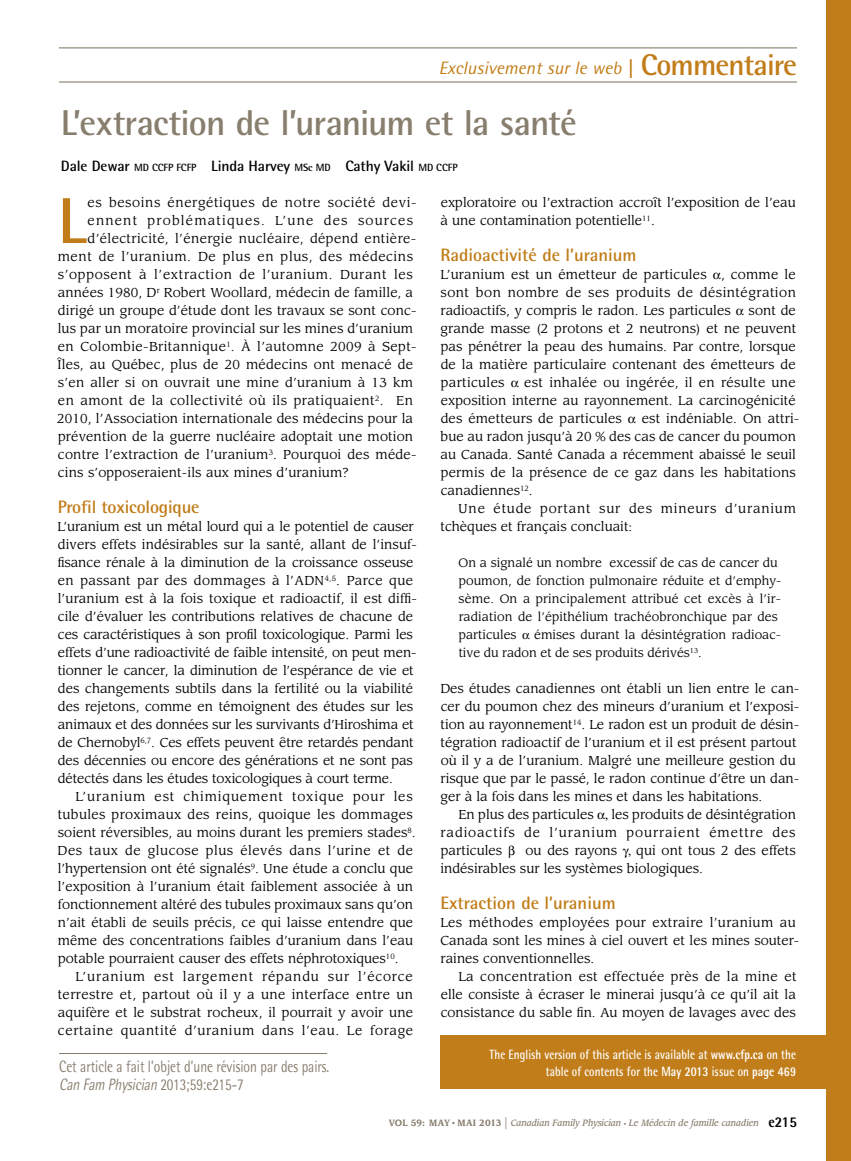
<style>
.page{position:relative;width:851px;height:1161px;background:#fff}
.page>*{position:absolute;margin:0;border:0;box-sizing:border-box;transform-origin:0 0}
.t1{font:700 64.95px "Rotis Semi Sans Std";color:#c17d19}
.t2{font:700 36px "Rotis Semi Sans Std";letter-spacing:-.02em;color:#887e6e}
.t3{font:700 18px "Rotis Semi Sans Std";color:#c17d19}
.t4{font:italic 18px "Rotis Semi Sans Std";color:#c17d19}
.t5{font:16.5px/18px "Rotis Semi Sans Std";color:#887e6e;scale:.8 1}
.t6{font:700 15px "Rotis Semi Sans Std";letter-spacing:-.01em;color:#000}
.t7{font:700 13.5px/16.5px "Rotis Semi Sans Std";letter-spacing:.01em;color:#fff;text-align:right;scale:.8 1}
.t8{font:12.75px/18px "Leawood Std";color:#000}
.t9{font:12.75px "Leawood Std";letter-spacing:.03em;color:#000}
.t10{font:12.75px "Leawood Std";letter-spacing:.045em;color:#000}
.t11{font:12.75px/18px "Leawood Std";letter-spacing:.06em;color:#000}
.t12{font:12.75px "Leawood Std";letter-spacing:.05em;color:#000}
.t13{font:12.75px "Leawood Std";letter-spacing:.035em;color:#000}
.t14{font:12.75px "Leawood Std";letter-spacing:.02em;color:#000}
.t15{font:12.75px "Leawood Std";letter-spacing:.09em;color:#000}
.t16{font:12px/18px "Leawood Std";color:#000}
.t17{font:italic 500 9px "Leawood Std";color:#887e6e;scale:.9 1}
.s1{font-weight:700;font-style:normal;font-size:21px}
.s2{font-weight:700;font-style:normal;font-size:30px}
.s3{font-size:10.5px}
.s4{font-style:italic}
.s5{font-weight:800}
.s6{font-weight:700;font-style:normal}
.s7{font-family:"Times";font-weight:400;font-style:normal}
.s8{font-weight:400;font-style:normal;font-size:15px}
.s9{font-style:normal;font-size:6px}
.s10{font-family:"Rotis Semi Sans Std";font-weight:800;font-style:normal;font-size:15px;color:#000}
</style>
<div class="page">
<div style="left:826px;top:0;width:24px;height:1161px;background:#c17d19"></div>
<hr style="left:59px;top:47px;width:737px;height:1px;background:#887e6e">
<hr style="left:59px;top:81px;width:737px;height:2px;background:#887e6e">
<div style="left:440px;top:1035px;width:386px;height:54px;background:#c17d19"></div>
<hr style="left:59px;top:1053px;width:268px;height:1px;background:#887e6e">
<h3 class="t4" style="left:439px;top:57px;width:359px">Exclusivement sur le web <span class="s1">|</span> <span class="s2">Commentaire</span></h3>
<h2 class="t2" style="left:61px;top:101px;width:517px">L’extraction de l’uranium et la santé</h2>
<p class="t6" style="left:61px;top:157px;width:398px">Dale Dewar <span class="s3">MD CCFP FCFP</span> Linda Harvey <span class="s3">MSc MD</span> Cathy Vakil <span class="s3">MD CCFP</span></p>
<h1 class="t1" style="left:58px;top:181px;width:30px">L</h1>
<p class="t10" style="left:88px;top:195px;width:330px">es besoins énergétiques de notre société devi-</p>
<p class="t8" style="left:440px;top:194px;width:357px">exploratoire ou l’extraction accroît l’exposition de l’eau à une contamination potentielle<sup>11</sup>.</p>
<h3 class="t3" style="left:440px;top:244px;width:198px">Radioactivité de l’uranium</h3>
<p class="t8" style="left:440px;top:266px;width:357px;text-align:justify">L’uranium est un émetteur de particules , comme le sont bon nombre de ses produits de désintégration radioactifs, y compris le radon. Les particules</p>
<p class="t15" style="left:88px;top:213px;width:327px">ennent problématiques. L’une des sources</p>
<p class="t9" style="left:88px;top:231px;width:330px">d’électricité, l’énergie nucléaire, dépend entière-</p>
<p class="t10" style="left:58px;top:249px;width:357px">ment de l’uranium. De plus en plus, des médecins</p>
<p class="t12" style="left:58px;top:267px;width:356px">s’opposent à l’extraction de l’uranium. Durant les</p>
<p class="t8" style="left:58px;top:284px;width:357px">années 1980, D<sup>r</sup> Robert Woollard, médecin de famille, a</p>
<p class="t8" style="left:58px;top:302px;width:360px">dirigé un groupe d’étude dont les travaux se sont conc-</p>
<p class="t8" style="left:58px;top:320px;width:357px">lus par un moratoire provincial sur les mines d’uranium</p>
<p class="t9" style="left:58px;top:339px;width:360px">en Colombie-Britannique<sup>1</sup>. À l’automne 2009 à Sept-</p>
<p class="t8" style="left:58px;top:356px;width:357px">Îles, au Québec, plus de 20 médecins ont menacé de</p>
<p class="t14" style="left:58px;top:375px;width:357px">s’en aller si on ouvrait une mine d’uranium à 13 km</p>
<p class="t13" style="left:58px;top:393px;width:357px">en amont de la collectivité où ils pratiquaient<sup>2</sup>. En</p>
<p class="t8" style="left:57px;top:410px;width:357px">2010, l’Association internationale des médecins pour la</p>
<p class="t8" style="left:58px;top:428px;width:356px">prévention de la guerre nucléaire adoptait une motion</p>
<p class="t8" style="left:58px;top:446px;width:360px">contre l’extraction de l’uranium<sup>3</sup>. Pourquoi des méde-</p>
<p class="t8" style="left:58px;top:464px;width:292px">cins s’opposeraient-ils aux mines d’uranium?</p>
<h3 class="t3" style="left:58px;top:496px;width:143px">Profil toxicologique</h3>
<p class="t8" style="left:58px;top:518px;width:361px">L’uranium est un métal lourd qui a le potentiel de causer divers effets indésirables sur la santé, allant de l’insuf&shy;fisance rénale à la diminution de la croissance osseuse en passant par des dommages à l’ADN<sup>4,5</sup>. Parce que l’uranium est à la fois toxique et radioactif, il est diffi&shy;cile d’évaluer les contributions relatives de chacune de ces caractéristiques à son profil toxicologique. Parmi les effets d’une radioactivité de faible intensité, on peut men&shy;tionner le cancer, la diminution de l’espérance de vie et des changements subtils dans la fertilité ou la viabilité des rejetons, comme en témoignent des études sur les animaux et des données sur les survivants d’Hiroshima et de Chernobyl<sup>6,7</sup>. Ces effets peuvent être retardés pendant des décennies ou encore des générations et ne sont pas détectés dans les études toxicologiques à court terme.</p>
<p class="t8" style="left:58px;top:788px;width:359px;text-indent:18px">L’uranium est chimiquement toxique pour les tubules proximaux des reins, quoique les dommages soient réversibles, au moins durant les premiers stades<sup>8</sup>.<br>Des taux de glucose plus élevés dans l’urine et de l’hypertension ont été signalés<sup>9</sup>. Une étude a conclu que l’exposition à l’uranium était faiblement associée à un fonctionnement altéré des tubules proximaux sans qu’on n’ait établi de seuils précis, ce qui laisse entendre que même des concentrations faibles d’uranium dans l’eau potable pourraient causer des effets néphrotoxiques<sup>10</sup>.</p>
<p class="t8" style="left:58px;top:968px;width:357px;text-align:justify;text-indent:18px">L’uranium est largement répandu sur l’écorce terrestre et, partout où il y a une interface entre un aquifère et le substrat rocheux, il pourrait y avoir une certaine quantité d’uranium dans l’eau. Le forage</p>
<p class="t8" style="left:440px;top:302px;width:357px;text-align:justify;text-indent:308px">sont de grande masse (2 protons et 2 neutrons) et ne peuvent pas pénétrer la peau des humains. Par contre, lorsque de la matière particulaire contenant des émetteurs de particules</p>
<p class="t8" style="left:440px;top:374px;width:356px;text-align:justify;text-indent:84px">est inhalée ou ingérée, il en résulte une exposition interne au rayonnement. La carcinogénicité des émetteurs de particules</p>
<p class="t8" style="left:440px;top:410px;width:360px;text-indent:201px">est indéniable. On attri&shy;bue au radon jusqu’à 20 % des cas de cancer du poumon au Canada. Santé Canada a récemment abaissé le seuil permis de la présence de ce gaz dans les habitations canadiennes<sup>12</sup>.</p>
<p class="t11" style="left:440px;top:500px;width:357px;text-indent:18px">Une étude portant sur des mineurs d’uranium tchèques et français concluait:</p>
<p class="t16" style="left:458px;top:554px;width:324px">On a signalé un nombre excessif de cas de cancer du poumon, de fonction pulmonaire réduite et d’emphy&shy;sème. On a principalement attribué cet excès à l’ir&shy;radiation de l’épithélium trachéobronchique par des particules</p>
<p class="t16" style="left:458px;top:626px;width:324px;text-indent:75px">émises durant la désintégration radioac&shy;tive du radon et de ses produits dérivés<sup>13</sup>.</p>
<p class="t8" style="left:440px;top:680px;width:360px">Des études canadiennes ont établi un lien entre le can-</p>
<p class="t8" style="left:440px;top:698px;width:360px">cer du poumon chez des mineurs d’uranium et l’exposi-</p>
<p class="t8" style="left:440px;top:716px;width:360px">tion au rayonnement<sup>14</sup>. Le radon est un produit de désin-</p>
<p class="t8" style="left:440px;top:734px;width:357px">tégration radioactif de l’uranium et il est présent partout</p>
<p class="t8" style="left:440px;top:752px;width:356px">où il y a de l’uranium. Malgré une meilleure gestion du</p>
<p class="t8" style="left:440px;top:770px;width:360px">risque que par le passé, le radon continue d’être un dan-</p>
<p class="t8" style="left:440px;top:788px;width:323px">ger à la fois dans les mines et dans les habitations.</p>
<p class="t8" style="left:458px;top:806px;width:137px">En plus des particules</p>
<p class="t8" style="left:440px;top:806px;width:357px;text-align:justify;text-indent:171px">les produits de désintégration radioactifs de l’uranium pourraient émettre des particules</p>
<p class="t8" style="left:440px;top:842px;width:357px;text-indent:196px">qui ont tous 2 des effets indésirables sur les systèmes biologiques.</p>
<h3 class="t3" style="left:440px;top:892px;width:177px">Extraction de l’uranium</h3>
<p class="t8" style="left:440px;top:914px;width:360px">Les méthodes employées pour extraire l’uranium au<br>Canada sont les mines à ciel ouvert et les mines souter&shy;raines conventionnelles.</p>
<p class="t8" style="left:440px;top:968px;width:357px;text-align:justify;text-indent:18px">La concentration est effectuée près de la mine et elle consiste à écraser le minerai jusqu’à ce qu’il ait la consistance du sable fin. Au moyen de lavages avec des</p>
<p class="t8" style="left:525px;top:842px;width:93px">ou des rayons</p>
<p class="t5" style="left:59px;top:1057px;width:339px">Cet article a fait l’objet d’une révision par des pairs.<br><span class="s4">Can Fam Physician</span> 2013;59:e215-7</p>
<p class="t7" style="left:489px;top:1046px;width:384px">The English version of this article is available at <span class="s5">www.cfp.ca</span> on the table of contents for the <span class="s5">May 2013</span> issue on <span class="s5">page 469</span></p>
<p class="t17" style="left:388px;top:1118px;width:455px"><span class="s6">Vol 59: MAY</span> <span class="s7">•</span> <span class="s6">MAI 2013</span> <span class="s8">|</span> Canadian Family Physician <span class="s9">•</span> Le Médecin de famille canadien <span class="s10">e215</span></p>
</div>
